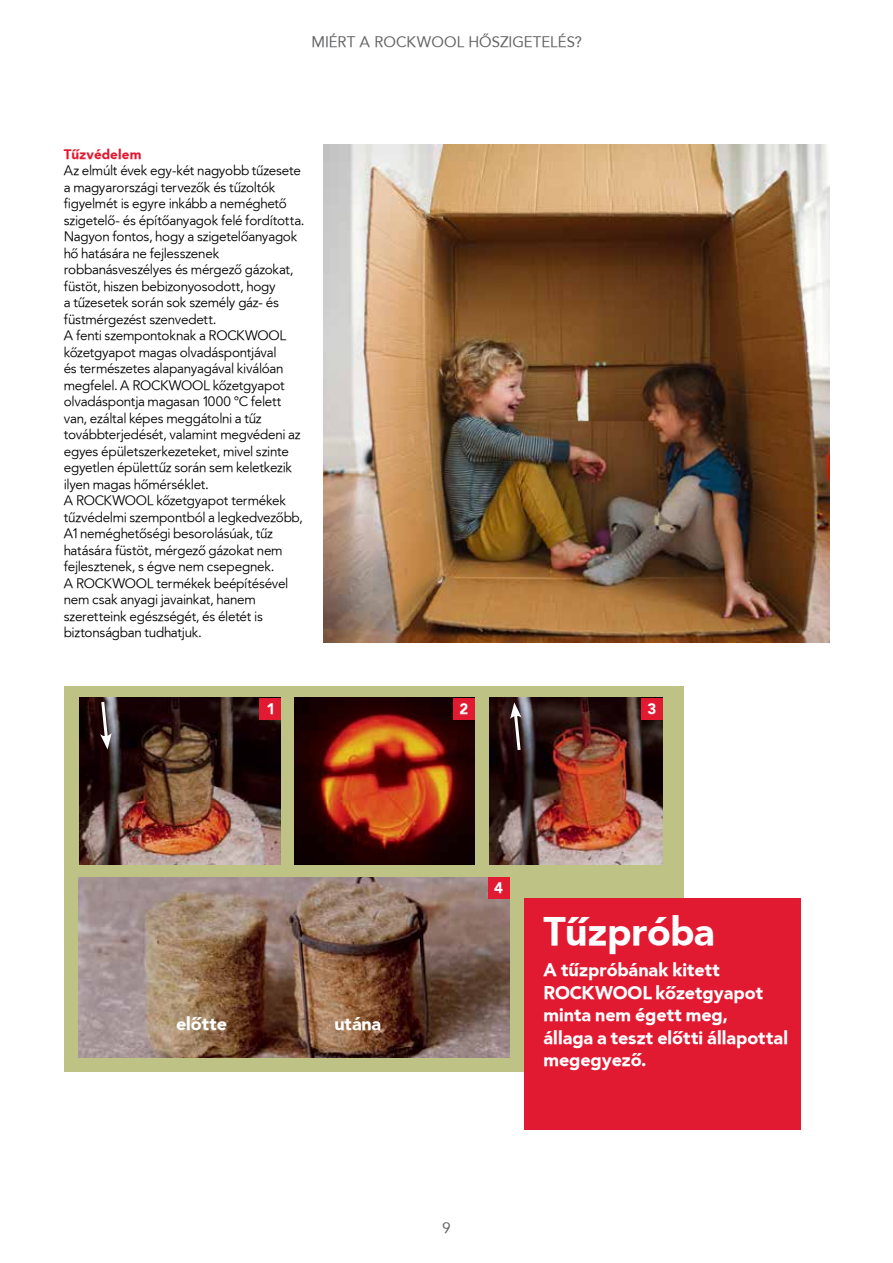
<style>
.page{position:relative;width:893px;height:1263px;background:#fff}
.page>*{position:absolute;margin:0;border:0;box-sizing:border-box;transform-origin:0 0}
.t1{font:39px "Avenir Blk PFL";color:#fff}
.t2{font:18px/22.5px "Avenir Blk PFL";letter-spacing:.005em;color:#fff}
.t3{font:15px "Avenir PFL";letter-spacing:.05em;color:#636466}
.t4{font:15px "Avenir Blk PFL";color:#fff}
.t5{font:13.5px/16.5px "Avenir Bk PFL";letter-spacing:.025em;color:#000}
.t6{font:13.5px "Avenir Blk PFL";letter-spacing:.015em;color:#e11931}
</style>
<div class="page">
<div style="left:64px;top:686px;width:619px;height:385px;background:#bec284"></div>
<img style="left:79px;top:698px;width:202px;height:166px">
<img style="left:294px;top:698px;width:180px;height:166px">
<img style="left:489px;top:698px;width:173px;height:166px">
<svg style="left:510px;top:702px;width:12px;height:51px"></svg>
<img style="left:79px;top:877px;width:430px;height:180px">
<div style="left:259px;top:698px;width:22px;height:21px;background:#e11931"></div>
<div style="left:453px;top:698px;width:21px;height:21px;background:#e11931"></div>
<div style="left:641px;top:698px;width:21px;height:21px;background:#e11931"></div>
<div style="left:488px;top:877px;width:21px;height:21px;background:#e11931"></div>
<svg style="left:99px;top:699px;width:13px;height:50px"></svg>
<img style="left:323px;top:145px;width:506px;height:497px">
<div style="left:524px;top:898px;width:277px;height:231px;background:#e11931"></div>
<p class="t3" style="left:312px;top:32px;width:271px">MIÉRT A ROCKWOOL HŐSZIGETELÉS?</p>
<p class="t6" style="left:64px;top:145px;width:79px">Tűzvédelem</p>
<p class="t5" style="left:64px;top:163px;width:241px">Az elmúlt évek egy-két nagyobb tűzesete a magyarországi tervezők és tűzoltók figyelmét is egyre inkább a neméghető szigetelő- és építőanyagok felé fordította.<br>Nagyon fontos, hogy a szigetelőanyagok hő hatására ne fejlesszenek robbanásveszélyes és mérgező gázokat, füstöt, hiszen bebizonyosodott, hogy<br>a tűzesetek során sok személy gáz- és füstmérgezést szenvedett.<br>A fenti szempontoknak a ROCKWOOL kőzetgyapot magas olvadáspontjával<br>és természetes alapanyagával kiválóan megfelel. A ROCKWOOL kőzetgyapot olvadáspontja magasan 1000 °C felett van, ezáltal képes meggátolni a tűz továbbterjedését, valamint megvédeni az egyes épületszerkezeteket, mivel szinte egyetlen épülettűz során sem keletkezik ilyen magas hőmérséklet.<br>A ROCKWOOL kőzetgyapot termékek tűzvédelmi szempontból a legkedvezőbb, A1 neméghetőségi besorolásúak, tűz hatására füstöt, mérgező gázokat nem fejlesztenek, s égve nem csepegnek.<br>A ROCKWOOL termékek beépítésével nem csak anyagi javainkat, hanem szeretteink egészségét, és életét is biztonságban tudhatjuk.</p>
<p class="t4" style="left:266px;top:699px;width:9px">1</p>
<p class="t4" style="left:459px;top:699px;width:10px">2</p>
<p class="t4" style="left:648px;top:699px;width:10px">3</p>
<h2 class="t2" style="left:176px;top:1012px;width:52px">előtte</h2>
<h2 class="t2" style="left:334px;top:1012px;width:48px">utána</h2>
<p class="t4" style="left:494px;top:878px;width:10px">4</p>
<h1 class="t1" style="left:544px;top:906px;width:173px">Tűzpróba</h1>
<h2 class="t2" style="left:544px;top:959px;width:246px">A tűzpróbának kitett<br>ROCKWOOL kőzetgyapot minta nem égett meg,<br>állaga a teszt előtti állapottal megegyező.</h2>
<p class="t3" style="left:442px;top:1218px;width:10px">9</p>
</div>
